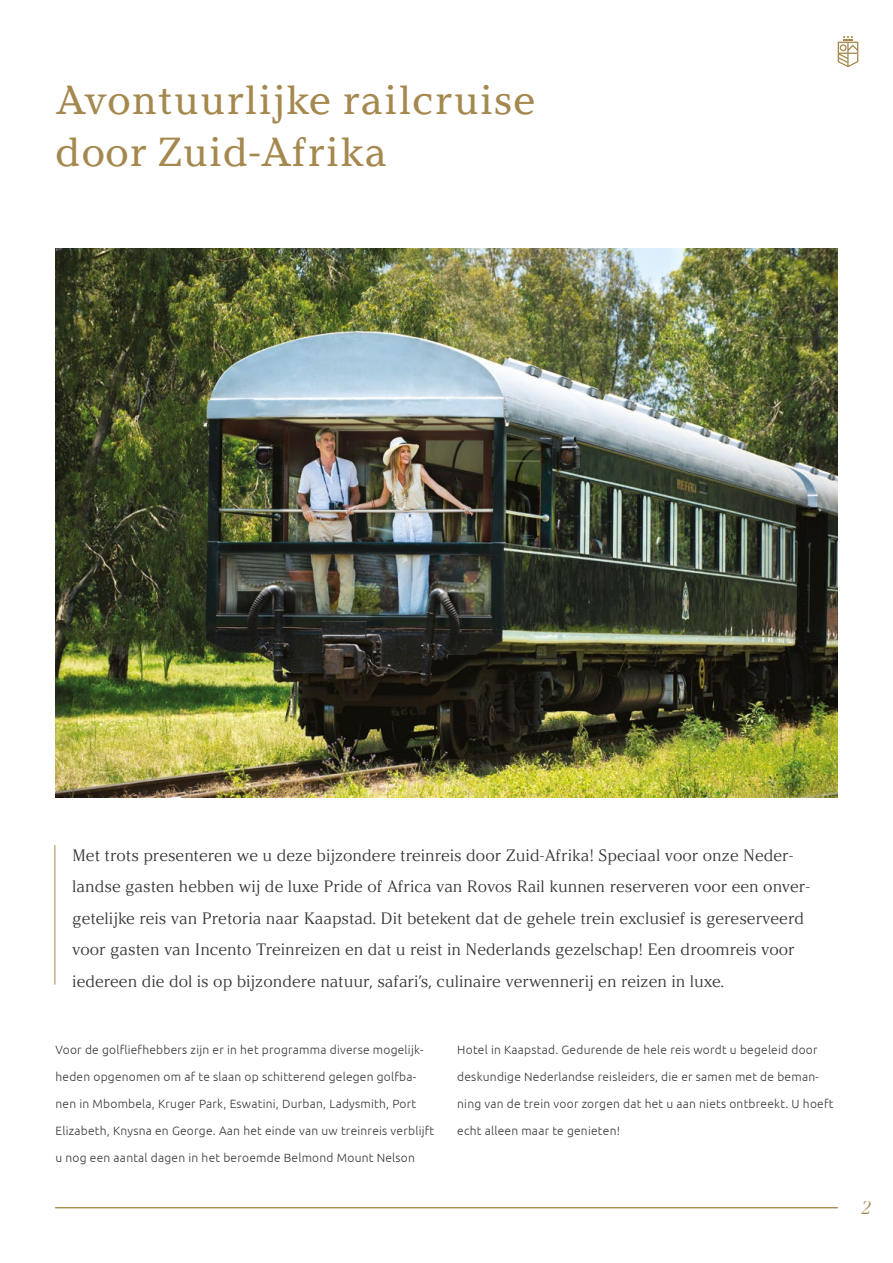
<style>
.page{position:relative;width:893px;height:1263px;background:#fff}
.page>*{position:absolute;margin:0;border:0;box-sizing:border-box;transform-origin:0 0}
.t1{font:40.5px/52.5px "Argesta Text";color:#a5884e}
.t2{font:italic 18px "Argesta Hairline";color:#a5884e}
.t3{font:16.5px/31.5px "Argesta Display";color:#383837}
.t4{font:300 12px "Ubuntu";letter-spacing:.02em;color:#383837}
</style>
<div class="page">
<svg style="left:838px;top:36px;width:20px;height:31px"></svg>
<hr style="left:55px;top:1207px;width:783px;height:1px;background:#a5884e">
<hr style="left:55px;top:845px;width:1px;height:140px;background:#a5884e">
<img style="left:56px;top:249px;width:782px;height:549px">
<h1 class="t1" style="left:55px;top:73px;width:482px">Avontuurlijke railcruise door Zuid-Afrika</h1>
<p class="t3" style="left:72px;top:839px;width:739px">Met trots presenteren we u deze bijzondere treinreis door Zuid-Afrika! Speciaal voor onze Neder&shy;landse gasten hebben wij de luxe Pride of Africa van Rovos Rail kunnen reserveren voor een onver&shy;getelijke reis van Pretoria naar Kaapstad. Dit betekent dat de gehele trein exclusief is gereserveerd voor gasten van Incento Treinreizen en dat u reist in Nederlands gezelschap! Een droomreis voor iedereen die dol is op bijzondere natuur, safari’s, culinaire verwennerij en reizen in luxe.</p>
<p class="t4" style="left:56px;top:1043px;width:369px">Voor de golfliefhebbers zijn er in het programma diverse mogelijk-</p>
<p class="t4" style="left:56px;top:1070px;width:362px">heden opgenomen om af te slaan op schitterend gelegen golfba-</p>
<p class="t4" style="left:56px;top:1097px;width:362px">nen in Mbombela, Kruger Park, Eswatini, Durban, Ladysmith, Port</p>
<p class="t4" style="left:56px;top:1124px;width:380px">Elizabeth, Knysna en George. Aan het einde van uw treinreis verblijft</p>
<p class="t4" style="left:56px;top:1151px;width:361px">u nog een aantal dagen in het beroemde Belmond Mount Nelson</p>
<p class="t4" style="left:457px;top:1043px;width:362px">Hotel in Kaapstad. Gedurende de hele reis wordt u begeleid door</p>
<p class="t4" style="left:457px;top:1070px;width:363px">deskundige Nederlandse reisleiders, die er samen met de beman-</p>
<p class="t4" style="left:457px;top:1097px;width:378px">ning van de trein voor zorgen dat het u aan niets ontbreekt. U hoeft</p>
<p class="t4" style="left:457px;top:1124px;width:164px">echt alleen maar te genieten!</p>
<h2 class="t2" style="left:860px;top:1197px;width:12px">2</h2>
</div>
